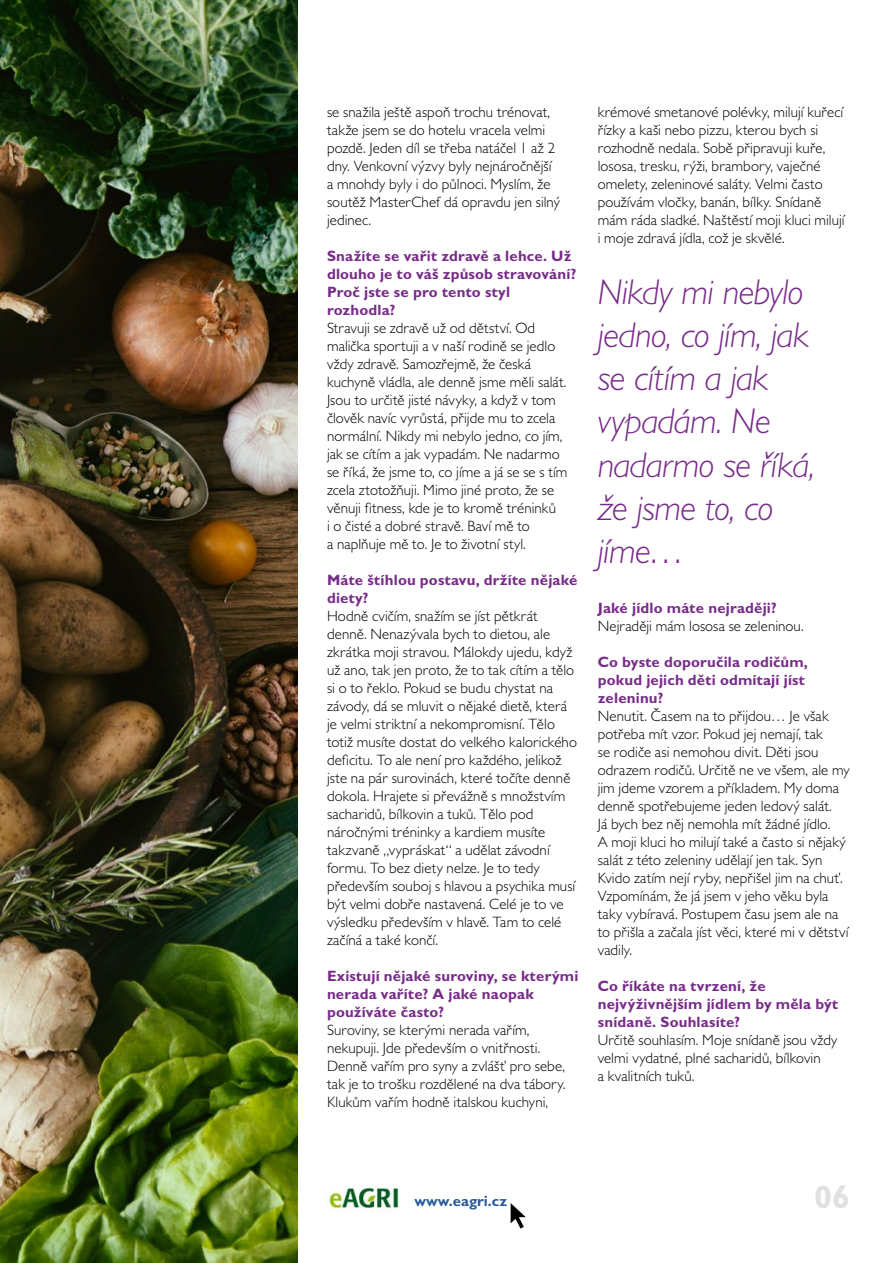
<style>
.page{position:relative;width:893px;height:1263px;background:#fff}
.page>*{position:absolute;margin:0;border:0;box-sizing:border-box;transform-origin:0 0}
.t1{font:italic 300 36px/43.2px "Gill Sans MT Pro";letter-spacing:-.015em;color:#782c89}
.t2{font:700 32.55px "Gill Sans MT Pro";color:#e0e0df}
.t3{font:300 15px/18px "Gill Sans MT Pro";letter-spacing:.005em;color:#000}
.t4{font:700 15px/18px "Gill Sans MT Pro";letter-spacing:.01em;color:#782c89}
.t5{font:700 15px "Gill Sans MT Pro";color:#275b9b}
</style>
<div class="page">
<img style="left:0;top:0;width:298px;height:1263px">
<svg style="left:510px;top:1203px;width:16px;height:26px"></svg>
<img style="left:328px;top:1187px;width:71px;height:23px">
<p class="t3" style="left:327px;top:102px;width:234px">se snažila ještě aspoň trochu trénovat, takže jsem se do hotelu vracela velmi pozdě. Jeden díl se třeba natáčel 1 až 2 dny. Venkovní výzvy byly nejnáročnější a mnohdy byly i do půlnoci. Myslím, že soutěž MasterChef dá opravdu jen silný jedinec.</p>
<p class="t4" style="left:327px;top:246px;width:251px">Snažíte se vařit zdravě a lehce. Už dlouho je to váš způsob stravování?<br>Proč jste se pro tento styl rozhodla?</p>
<p class="t3" style="left:327px;top:318px;width:242px">Stravuji se zdravě už od dětství. Od malička sportuji a v naší rodině se jedlo vždy zdravě. Samozřejmě, že česká kuchyně vládla, ale denně jsme měli salát.<br>Jsou to určitě jisté návyky, a když v tom člověk navíc vyrůstá, přijde mu to zcela normální. Nikdy mi nebylo jedno, co jím, jak se cítím a jak vypadám. Ne nadarmo se říká, že jsme to, co jíme a já se se s tím zcela ztotožňuji. Mimo jiné proto, že se věnuji fitness, kde je to kromě tréninků<br>i o čisté a dobré stravě. Baví mě to<br>a naplňuje mě to. Je to životní styl.</p>
<p class="t4" style="left:327px;top:570px;width:252px">Máte štíhlou postavu, držíte nějaké diety?</p>
<p class="t3" style="left:327px;top:606px;width:251px">Hodně cvičím, snažím se jíst pětkrát denně. Nenazývala bych to dietou, ale zkrátka moji stravou. Málokdy ujedu, když už ano, tak jen proto, že to tak cítím a tělo si o to řeklo. Pokud se budu chystat na závody, dá se mluvit o nějaké dietě, která je velmi striktní a nekompromisní. Tělo totiž musíte dostat do velkého kalorického deficitu. To ale není pro každého, jelikož jste na pár surovinách, které točíte denně dokola. Hrajete si převážně s množstvím sacharidů, bílkovin a tuků. Tělo pod náročnými tréninky a kardiem musíte takzvaně „vypráskat“ a udělat závodní formu. To bez diety nelze. Je to tedy především souboj s hlavou a psychika musí být velmi dobře nastavená. Celé je to ve výsledku především v hlavě. Tam to celé začíná a také končí.</p>
<p class="t4" style="left:327px;top:966px;width:253px">Existují nějaké suroviny, se kterými nerada vaříte? A jaké naopak používáte často?</p>
<p class="t3" style="left:327px;top:1020px;width:240px">Suroviny, se kterými nerada vařím, nekupuji. Jde především o vnitřnosti.<br>Denně vařím pro syny a zvlášť pro sebe, tak je to trošku rozdělené na dva tábory.<br>Klukům vařím hodně italskou kuchyni,</p>
<p class="t3" style="left:598px;top:102px;width:248px">krémové smetanové polévky, milují kuřecí řízky a kaši nebo pizzu, kterou bych si rozhodně nedala. Sobě připravuji kuře, lososa, tresku, rýži, brambory, vaječné omelety, zeleninové saláty. Velmi často používám vločky, banán, bílky. Snídaně mám ráda sladké. Naštěstí moji kluci milují i moje zdravá jídla, což je skvělé.</p>
<h1 class="t1" style="left:598px;top:270px;width:219px">Nikdy mi nebylo jedno, co jím, jak se cítím a jak vypadám. Ne nadarmo se říká, že jsme to, co jíme…</h1>
<p class="t4" style="left:598px;top:599px;width:180px">Jaké jídlo máte nejraději?</p>
<p class="t3" style="left:598px;top:617px;width:207px">Nejraději mám lososa se zeleninou.</p>
<p class="t4" style="left:598px;top:653px;width:212px">Co byste doporučila rodičům, pokud jejich děti odmítají jíst zeleninu?</p>
<p class="t3" style="left:598px;top:707px;width:253px">Nenutit. Časem na to přijdou… Je však potřeba mít vzor. Pokud jej nemají, tak<br>se rodiče asi nemohou divit. Děti jsou odrazem rodičů. Určitě ne ve všem, ale my jim jdeme vzorem a příkladem. My doma denně spotřebujeme jeden ledový salát.<br>Já bych bez něj nemohla mít žádné jídlo.<br>A moji kluci ho milují také a často si nějaký salát z této zeleniny udělají jen tak. Syn Kvido zatím nejí ryby, nepřišel jim na chuť.<br>Vzpomínám, že já jsem v jeho věku byla taky vybíravá. Postupem času jsem ale na to přišla a začala jíst věci, které mi v dětství vadily.</p>
<p class="t4" style="left:598px;top:977px;width:242px">Co říkáte na tvrzení, že nejvýživnějším jídlem by měla být snídaně. Souhlasíte?</p>
<p class="t3" style="left:598px;top:1031px;width:241px">Určitě souhlasím. Moje snídaně jsou vždy velmi vydatné, plné sacharidů, bílkovin<br>a kvalitních tuků.</p>
<p class="t5" style="left:415px;top:1192px;width:94px">www.eagri.cz</p>
<h2 class="t2" style="left:814px;top:1176px;width:37px">06</h2>
</div>
